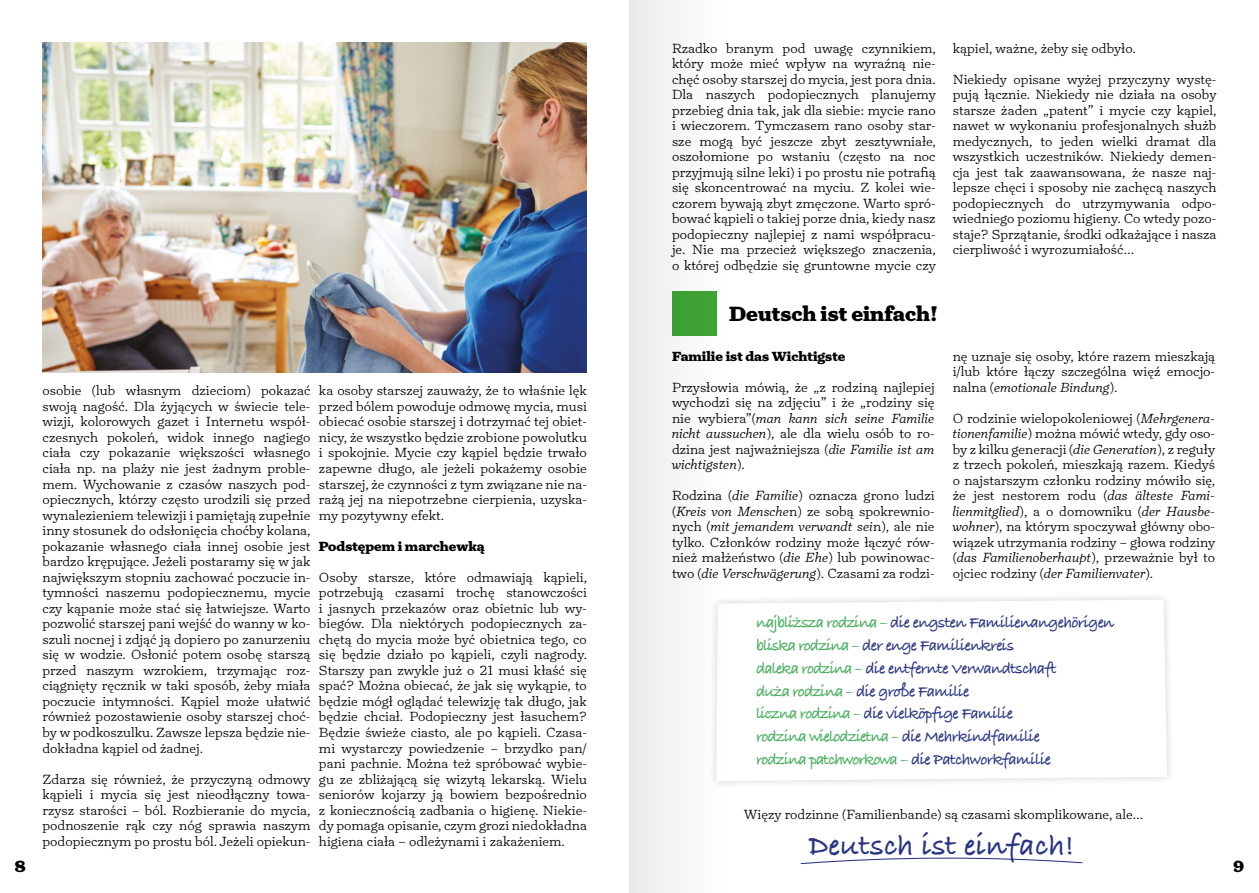
<style>
.page{position:relative;width:1259px;height:893px;background:#fff}
.page>*{position:absolute;margin:0;border:0;box-sizing:border-box;transform-origin:0 0}
.t1{font:700 30.75px "Bradley Hand ITCTT";color:#283583}
.t2{font:900 21px "Turnip";color:#000}
.t3{font:700 16.5px/22.8px "Bradley Hand ITCTT";letter-spacing:-.04em;color:#283583}
.t4{font:900 16.5px "Turnip";color:#000}
.t5{font:300 13.5px/15.5px "Turnip";color:#000;text-align:justify}
.t6{font:900 13.5px "Turnip";color:#000}
.s1{font-style:italic}
.s2{color:#47af5d}
</style>
<div class="page">
<svg style="left:721px;top:600px;width:446px;height:181px"></svg>
<svg style="left:800px;top:857px;width:283px;height:7px"></svg>
<img style="left:43px;top:43px;width:544px;height:329px">
<div style="left:629px;top:0;width:92px;height:893px;background:linear-gradient(to right,#ebeaeb,#f4faf4)"></div>
<p class="t5" style="left:672px;top:40px;width:265px">Rzadko branym pod uwagę czynnikiem, który może mieć wpływ na wyraźną nie&shy;chęć osoby starszej do mycia, jest pora dnia.<br>Dla naszych podopiecznych planujemy przebieg dnia tak, jak dla siebie: mycie rano i wieczorem. Tymczasem rano osoby star&shy;sze mogą być jeszcze zbyt zesztywniałe, oszołomione po wstaniu (często na noc przyjmują silne leki) i po prostu nie potrafią się skoncentrować na myciu. Z kolei wie&shy;czorem bywają zbyt zmęczone. Warto spró&shy;bować kąpieli o takiej porze dnia, kiedy nasz podopieczny najlepiej z nami współpracu&shy;je. Nie ma przecież większego znaczenia, o której odbędzie się gruntowne mycie czy</p>
<p class="t5" style="left:952px;top:40px;width:185px">kąpiel, ważne, żeby się odbyło.</p>
<p class="t5" style="left:952px;top:71px;width:265px">Niekiedy opisane wyżej przyczyny wystę&shy;pują łącznie. Niekiedy nie działa na osoby starsze żaden „patent” i mycie czy kąpiel, nawet w wykonaniu profesjonalnych służb medycznych, to jeden wielki dramat dla wszystkich uczestników. Niekiedy demen&shy;cja jest tak zaawansowana, że nasze naj&shy;lepsze chęci i sposoby nie zachęcą naszych podopiecznych do utrzymywania odpo&shy;wiedniego poziomu higieny. Co wtedy pozo&shy;staje? Sprzątanie, środki odkażające i nasza cierpliwość i wyrozumiałość…</p>
<h2 class="t2" style="left:729px;top:300px;width:210px">Deutsch ist einfach!</h2>
<p class="t5" style="left:952px;top:348px;width:264px">nę uznaje się osoby, które razem mieszkają i/lub które łączy szczególna więź emocjo&shy;nalna (<span class="s1">emotionale Bindung</span>).</p>
<p class="t5" style="left:952px;top:410px;width:264px">O rodzinie wielopokoleniowej (<span class="s1">Mehrgenera&shy;tionenfamilie</span>) można mówić wtedy, gdy oso&shy;by z kilku generacji (<span class="s1">die Generation</span>), z reguły z trzech pokoleń, mieszkają razem. Kiedyś o najstarszym członku rodziny mówiło się, że jest nestorem rodu (<span class="s1">das älteste Fami&shy;lienmitglied</span>), a o domowniku (<span class="s1">der Hausbe&shy;wohner</span>), na którym spoczywał główny obo&shy;wiązek utrzymania rodziny – głowa rodziny (<span class="s1">das Familienoberhaupt</span>), przeważnie był to ojciec rodziny (<span class="s1">der Familienvater</span>).</p>
<p class="t6" style="left:672px;top:347px;width:175px">Familie ist das Wichtigste</p>
<p class="t5" style="left:672px;top:379px;width:264px">Przysłowia mówią, że „z rodziną najlepiej wychodzi się na zdjęciu” i że „rodziny się nie wybiera”(<span class="s1">man kann sich seine Familie nicht aussuchen</span>), ale dla wielu osób to ro&shy;dzina jest najważniejsza (<span class="s1">die Familie ist am wichtigsten</span>).</p>
<p class="t5" style="left:672px;top:488px;width:264px">Rodzina (<span class="s1">die Familie</span>) oznacza grono ludzi (<span class="s1">Kreis von Mensche</span>n) ze sobą spokrewnio&shy;nych (<span class="s1">mit jemandem verwandt sei</span>n), ale nie tylko. Członków rodziny może łączyć rów&shy;nież małżeństwo (<span class="s1">die Ehe</span>) lub powinowac&shy;two (<span class="s1">die Verschwägerung</span>). Czasami za rodzi-</p>
<p class="t5" style="left:319px;top:383px;width:269px">ka osoby starszej zauważy, że to właśnie lęk przed bólem powoduje odmowę mycia, musi obiecać osobie starszej i dotrzymać tej obiet&shy;nicy, że wszystko będzie zrobione powolutku i spokojnie. Mycie czy kąpiel będzie trwało zapewne długo, ale jeżeli pokażemy osobie starszej, że czynności z tym związane nie na&shy;rażą jej na niepotrzebne cierpienia, uzyska&shy;my pozytywny efekt.</p>
<p class="t6" style="left:319px;top:537px;width:167px">Podstępem i marchewką</p>
<p class="t5" style="left:319px;top:569px;width:270px">Osoby starsze, które odmawiają kąpieli, potrzebują czasami trochę stanowczości i jasnych przekazów oraz obietnic lub wy&shy;biegów. Dla niektórych podopiecznych za&shy;chętą do mycia może być obietnica tego, co się będzie działo po kąpieli, czyli nagrody.<br>Starszy pan zwykle już o 21 musi kłaść się spać? Można obiecać, że jak się wykąpie, to będzie mógł oglądać telewizję tak długo, jak będzie chciał. Podopieczny jest łasuchem?<br>Będzie świeże ciasto, ale po kąpieli. Czasa&shy;mi wystarczy powiedzenie – brzydko pan/ pani pachnie. Można też spróbować wybie&shy;gu ze zbliżającą się wizytą lekarską. Wielu seniorów kojarzy ją bowiem bezpośrednio z koniecznością zadbania o higienę. Niekie&shy;dy pomaga opisanie, czym grozi niedokładna higiena ciała – odleżynami i zakażeniem.</p>
<p class="t5" style="left:43px;top:383px;width:269px">osobie (lub własnym dzieciom) pokazać swoją nagość. Dla żyjących w świecie tele&shy;wizji, kolorowych gazet i Internetu współ&shy;czesnych pokoleń, widok innego nagiego ciała czy pokazanie większości własnego ciała np. na plaży nie jest żadnym proble&shy;mem. Wychowanie z czasów naszych pod&shy;opiecznych, którzy często urodzili się przed wynalezieniem telewizji i pamiętają zupełnie inny stosunek do odsłonięcia choćby kolana, pokazanie własnego ciała innej osobie jest bardzo krępujące. Jeżeli postaramy się w jak największym stopniu zachować poczucie in&shy;tymności naszemu podopiecznemu, mycie czy kąpanie może stać się łatwiejsze. Warto pozwolić starszej pani wejść do wanny w ko&shy;szuli nocnej i zdjąć ją dopiero po zanurzeniu się w wodzie. Osłonić potem osobę starszą przed naszym wzrokiem, trzymając roz&shy;ciągnięty ręcznik w taki sposób, żeby miała poczucie intymności. Kąpiel może ułatwić również pozostawienie osoby starszej choć&shy;by w podkoszulku. Zawsze lepsza będzie nie&shy;dokładna kąpiel od żadnej.</p>
<p class="t5" style="left:43px;top:771px;width:270px">Zdarza się również, że przyczyną odmowy kąpieli i mycia się jest nieodłączny towa&shy;rzysz starości – ból. Rozbieranie do mycia, podnoszenie rąk czy nóg sprawia naszym podopiecznym po prostu ból. Jeżeli opiekun-</p>
<p class="t3" style="left:756px;top:610px;width:360px"><span class="s2">najbliższa rodzina –</span> die engsten Familienangehörigen <span class="s2">bliska rodzina –</span> der enge Familienkreis<br><span class="s2">daleka rodzina –</span> die entfernte Verwandtschaft<br><span class="s2">duża rodzina –</span> die große Familie<br><span class="s2">liczna rodzina –</span> die vielköpfige Familie<br><span class="s2">rodzina wielodzietna –</span> die Mehrkindfamilie<br><span class="s2">rodzina patchworkowa –</span> die Patchworkfamilie</p>
<p class="t5" style="left:744px;top:807px;width:401px">Więzy rodzinne (Familienbande) są czasami skomplikowane, ale…</p>
<h1 class="t1" style="left:809px;top:822px;width:267px">Deutsch ist einfach!</h1>
<p class="t4" style="left:14px;top:855px;width:13px">8</p>
<p class="t4" style="left:1233px;top:855px;width:13px">9</p>
</div>
